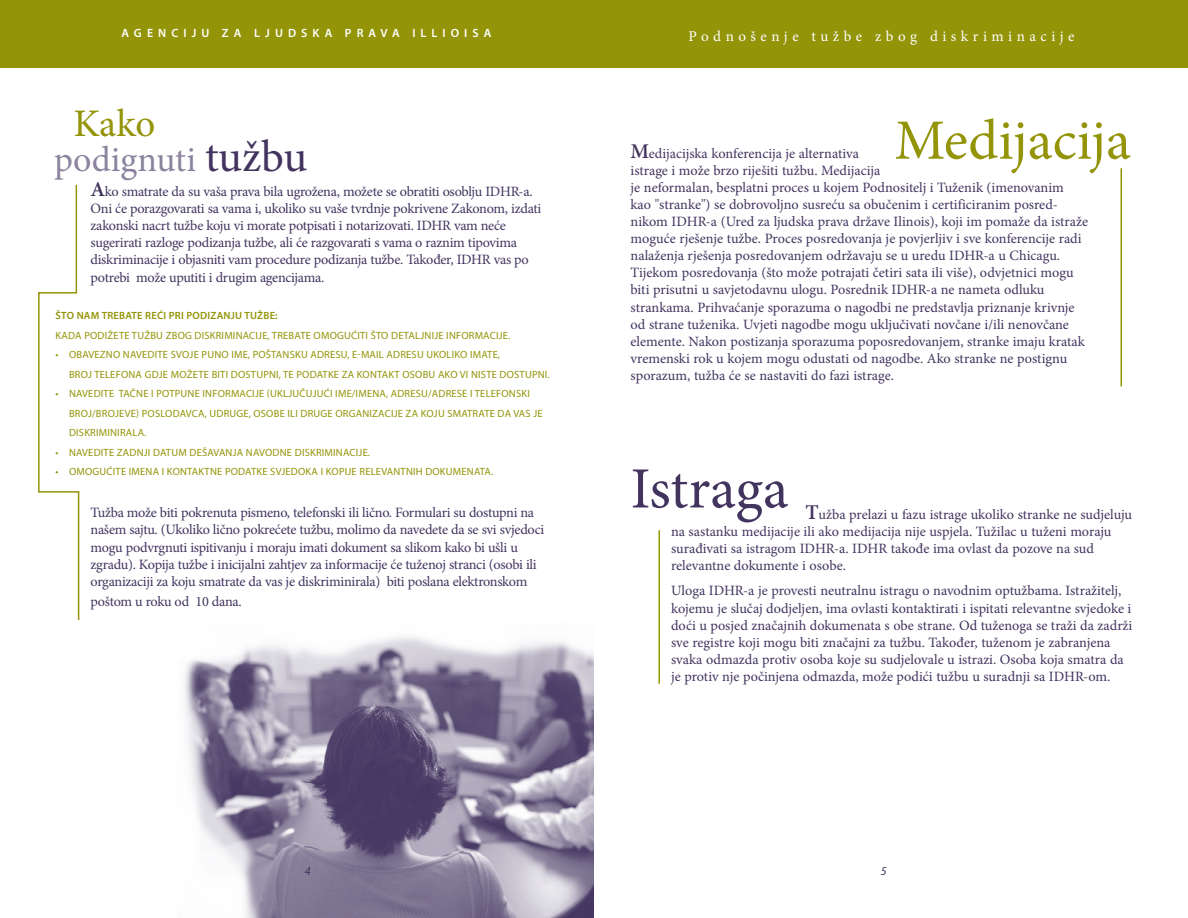
<style>
.page{position:relative;width:1188px;height:918px;background:#fff}
.page>*{position:absolute;margin:0;border:0;box-sizing:border-box;transform-origin:0 0}
.t1{font:58.35px "Minion Pro";color:#42345f}
.t2{font:57px "Minion Pro";color:#939408}
.t3{font:39px "Minion Pro";color:#939408}
.t4{font:36px "Minion Pro";letter-spacing:.005em;color:#8c839e}
.t5{font:15px "Minion Pro";letter-spacing:.3em;color:#fff}
.t6{font:14.25px/17.1px "Minion Pro";letter-spacing:-.01em;color:#42345f}
.t7{font:600 12px "Myriad Pro";letter-spacing:.46em;color:#fff}
.t8{font:italic 12px "Myriad Pro";color:#42345f}
.t9{font:10.5px/19.5px "Myriad Pro";letter-spacing:.02em;color:#939408}
.t10{font:600 10.5px "Myriad Pro";letter-spacing:.02em;color:#939408}
.s1{font-size:45px;color:#42345f}
.s2{font-weight:600;font-size:21px}
</style>
<div class="page">
<img style="left:184px;top:636px;width:410px;height:282px">
<div style="left:0;top:0;width:1188px;height:68px;background:#939408"></div>
<hr style="left:1120px;top:168px;width:2px;height:218px;background:#939408">
<hr style="left:658px;top:530px;width:2px;height:154px;background:#939408">
<svg style="left:38px;top:184px;width:42px;height:436px"></svg>
<p class="t7" style="left:122px;top:26px;width:111px">AGENCIJU ZA</p>
<p class="t7" style="left:254px;top:26px;width:33px">LJUDS</p>
<p class="t7" style="left:313px;top:26px;width:141px">KA PRA VA ILLIOISA</p>
<p class="t5" style="left:689px;top:26px;width:388px">Podnošenje tužbe zbog diskriminacije</p>
<h3 class="t3" style="left:74px;top:98px;width:83px">Kako</h3>
<h3 class="t4" style="left:54px;top:135px;width:255px">podignuti <span class="s1">tužbu</span></h3>
<p class="t6" style="left:91px;top:183px;width:452px"><span class="s2">A</span>ko smatrate da su vaša prava bila ugrožena, možete se obratiti osoblju IDHR-a.<br>Oni će porazgovarati sa vama i, ukoliko su vaše tvrdnje pokrivene Zakonom, izdati zakonski nacrt tužbe koju vi morate potpisati i notarizovati. IDHR vam neće sugerirati razloge podizanja tužbe, ali će razgovarati s vama o raznim tipovima diskriminacije i objasniti vam procedure podizanja tužbe. Također, IDHR vas po potrebi može uputiti i drugim agencijama.</p>
<p class="t10" style="left:56px;top:309px;width:145px">ŠTO NAM TREBATE REĆI PRI PODIZAN</p>
<p class="t10" style="left:231px;top:309px;width:48px">JU TUŽBE:</p>
<p class="t9" style="left:56px;top:325px;width:456px">KADA PODIŽETE TUŽBU ZBOG DISKRIMINACIJE, TREBATE OMOGUĆITI ŠTO DETALJNIJE INFORMACIJE.</p>
<p class="t9" style="left:69px;top:345px;width:482px;text-indent:-13px">• OBAVEZNO NAVEDITE SVOJE PUNO IME, POŠTANSKU ADRESU, E-MAIL ADRESU UKOLIKO IMATE,<br>BROJ TELEFONA GDJE MOŽETE BITI DOSTUPNI, TE PODATKE ZA KONTAKT OSOBU AKO VI NISTE DOSTUPNI.</p>
<p class="t9" style="left:69px;top:384px;width:475px;text-indent:-14px">• NAVEDITE TAČNE I POTPUNE INFORMACIJE (UKLJUČUJUĆI IME/IMENA, ADRESU/ADRESE I TELEFONSKI<br>BROJ/BROJEVE) POSLODAVCA, UDRUGE, OSOBE ILI DRUGE ORGANIZACIJE ZA KOJU SMATRATE DA VAS JE<br>DISKRIMINIRALA.</p>
<p class="t9" style="left:56px;top:442px;width:316px">• NAVEDITE ZADNJI DATUM DEŠAVANJA NAVODNE DISKRIMINACIJE.</p>
<p class="t9" style="left:56px;top:462px;width:13px">• OM</p>
<p class="t9" style="left:85px;top:462px;width:410px">OGUĆITE IMENA I KONTAKTNE PODATKE SVJEDOKA I KOPIJE RELEVANTNIH DOKUMENATA.</p>
<p class="t6" style="left:91px;top:504px;width:455px">Tužba može biti pokrenuta pismeno, telefonski ili lično. Formulari su dostupni na našem sajtu. (Ukoliko lično pokrećete tužbu, molimo da navedete da se svi svjedoci mogu podvrgnuti ispitivanju i moraju imati dokument sa slikom kako bi ušli u zgradu). Kopija tužbe i inicijalni zahtjev za informacije će tuženoj stranci (osobi ili organizaciji za koju smatrate da vas je diskriminirala) biti poslana elektronskom</p>
<p class="t6" style="left:91px;top:593px;width:153px">poštom u roku od 10 dana.</p>
<h2 class="t2" style="left:894px;top:102px;width:238px">Medijacija</h2>
<p class="t6" style="left:631px;top:145px;width:459px"><span class="s2">M</span>edijacijska konferencija je alternativa<br>istrage i može brzo riješiti tužbu. Medijacija<br>je neformalan, besplatni proces u kojem Podnositelj i Tuženik (imenovanim<br>kao "stranke") se dobrovoljno susreću sa obučenim i certificiranim posred&shy;nikom IDHR-a (Ured za ljudska prava države Ilinois), koji im pomaže da istraže moguće rješenje tužbe. Proces posredovanja je povjerljiv i sve konferencije radi nalaženja rješenja posredovanjem održavaju se u uredu IDHR-a u Chicagu.<br>Tijekom posredovanja (što može potrajati četiri sata ili više), odvjetnici mogu biti prisutni u savjetodavnu ulogu. Posrednik IDHR-a ne nameta odluku strankama. Prihvaćanje sporazuma o nagodbi ne predstavlja priznanje krivnje od strane tuženika. Uvjeti nagodbe mogu uključivati novčane i/ili nenovčane elemente. Nakon postizanja sporazuma poposredovanjem, stranke imaju kratak vremenski rok u kojem mogu odustati od nagodbe. Ako stranke ne postignu sporazum, tužba će se nastaviti do fazi istrage.</p>
<h1 class="t1" style="left:631px;top:450px;width:159px">Istraga</h1>
<p class="t6" style="left:671px;top:506px;width:463px;text-indent:134px"><span class="s2">T</span>užba prelazi u fazu istrage ukoliko stranke ne sudjeluju na sastanku medijacije ili ako medijacija nije uspjela. Tužilac u tuženi moraju surađivati sa istragom IDHR-a. IDHR takođe ima ovlast da pozove na sud relevantne dokumente i osobe.</p>
<p class="t6" style="left:671px;top:582px;width:463px">Uloga IDHR-a je provesti neutralnu istragu o navodnim optužbama. Istražitelj, kojemu je slučaj dodjeljen, ima ovlasti kontaktirati i ispitati relevantne svjedoke i doći u posjed značajnih dokumenata s obe strane. Od tuženoga se traži da zadrži sve registre koji mogu biti značajni za tužbu. Također, tuženom je zabranjena svaka odmazda protiv osoba koje su sudjelovale u istrazi. Osoba koja smatra da je protiv nje počinjena odmazda, može podići tužbu u suradnji sa IDHR-om.</p>
<p class="t8" style="left:305px;top:863px;width:7px">4</p>
<p class="t8" style="left:881px;top:863px;width:7px">5</p>
</div>
